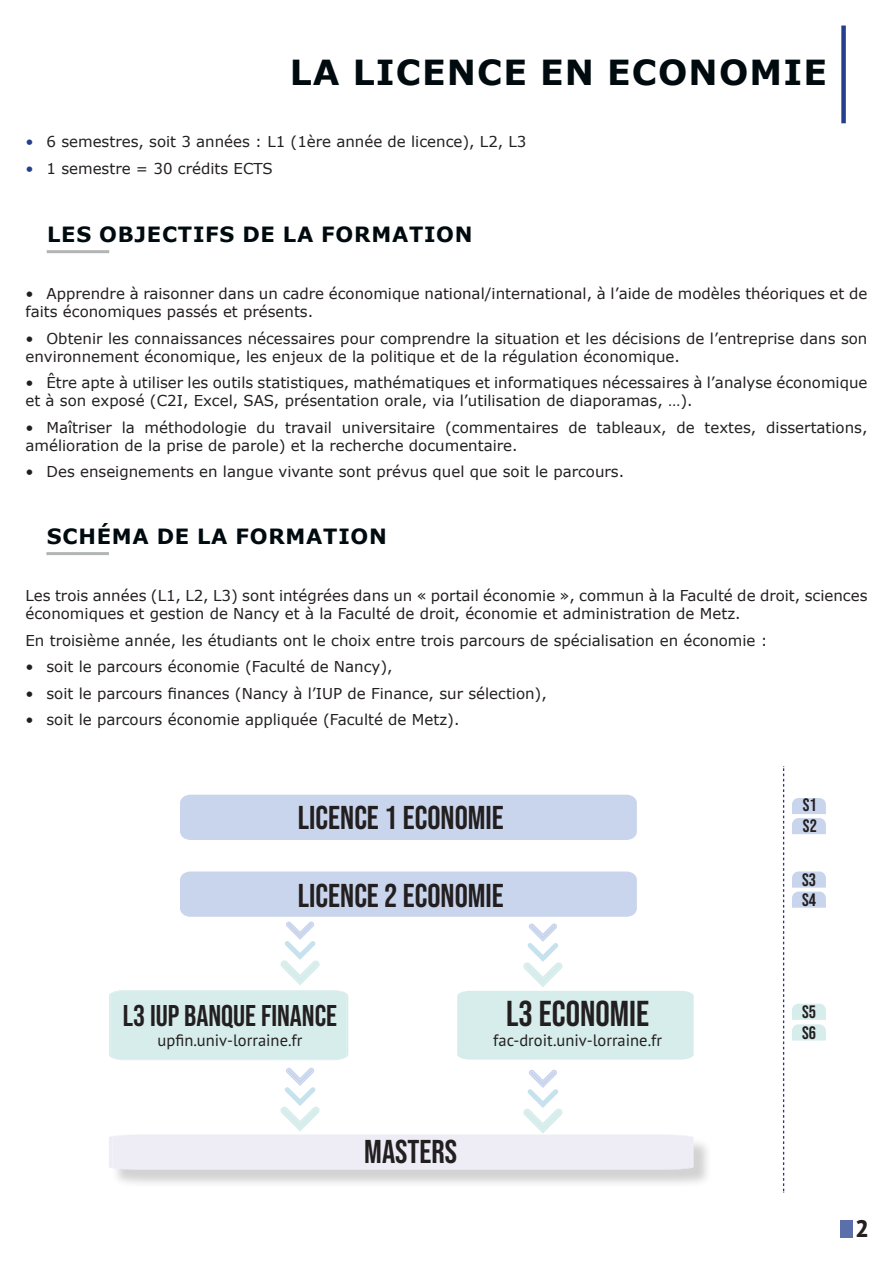
<style>
.page{position:relative;width:893px;height:1263px;background:#fff}
.page>*{position:absolute;margin:0;border:0;box-sizing:border-box;transform-origin:0 0}
.t1{font:36px "Bebas Neue";color:#231f20}
.t2{font:700 34.5px "Verdana";letter-spacing:.035em;color:#000b0f}
.t3{font:33px "Bebas Neue";color:#231f20}
.t4{font:30px "Bebas Neue";color:#231f20}
.t5{font:800 24px "PT Sans Pro";color:#231f20}
.t6{font:700 21px "Verdana";letter-spacing:.035em;color:#000b0f}
.t7{font:18px "Bebas Neue";color:#231f20}
.t8{font:16.5px "PT Sans Pro";color:#231f20}
.t9{font:15px/18px "Verdana";color:#231f20}
.s1{color:#253f8e}
</style>
<div class="page">
<div style="left:841px;top:26px;width:5px;height:97px;background:#253f8e"></div>
<div style="left:841px;top:1220px;width:12px;height:17px;background:#5b6faa"></div>
<hr style="left:47px;top:250px;width:62px;height:3px;background:#b2b5b5">
<hr style="left:46px;top:552px;width:63px;height:3px;background:#b2b5b5">
<svg style="left:792px;top:798px;width:34px;height:36px"></svg>
<div style="left:111px;top:1136px;width:601px;height:52px;background:#231f20;opacity:.75"></div>
<div style="left:180px;top:795px;width:457px;height:45px;background:#c9d5ec"></div>
<svg style="left:109px;top:1068px;width:585px;height:102px"></svg>
<svg style="left:109px;top:871px;width:585px;height:189px"></svg>
<svg style="left:783px;top:766px;width:1px;height:427px"></svg>
<svg style="left:792px;top:871px;width:34px;height:37px"></svg>
<svg style="left:792px;top:1004px;width:34px;height:36px"></svg>
<p class="t2" style="left:290px;top:48px;width:539px">LA LICENCE EN ECONOMIE</p>
<p class="t9" style="left:26px;top:133px;width:502px"><span class="s1">•</span> 6 semestres, soit 3 années : L1 (1ère année de licence), L2, L3</p>
<p class="t9" style="left:26px;top:159px;width:249px"><span class="s1">•</span> 1 semestre = 30 crédits ECTS</p>
<p class="t6" style="left:47px;top:220px;width:427px">LES OBJECTIFS DE LA FORMATION</p>
<p class="t9" style="left:26px;top:285px;width:843px">• Apprendre à raisonner dans un cadre économique national/international, à l’aide de modèles théoriques et de faits économiques passés et présents.</p>
<p class="t9" style="left:26px;top:329px;width:843px">• Obtenir les connaissances nécessaires pour comprendre la situation et les décisions de l’entreprise dans son environnement économique, les enjeux de la politique et de la régulation économique.</p>
<p class="t9" style="left:26px;top:374px;width:843px">• Être apte à utiliser les outils statistiques, mathématiques et informatiques nécessaires à l’analyse économique et à son exposé (C2I, Excel, SAS, présentation orale, via l’utilisation de diaporamas, …).</p>
<p class="t9" style="left:26px;top:418px;width:843px">• Maîtriser la méthodologie du travail universitaire (commentaires de tableaux, de textes, dissertations, amélioration de la prise de parole) et la recherche documentaire.</p>
<p class="t9" style="left:26px;top:463px;width:600px">• Des enseignements en langue vivante sont prévus quel que soit le parcours.</p>
<p class="t6" style="left:47px;top:521px;width:342px">SCHÉMA DE LA FORMATION</p>
<p class="t9" style="left:26px;top:586px;width:843px">Les trois années (L1, L2, L3) sont intégrées dans un « portail économie », commun à la Faculté de droit, sciences économiques et gestion de Nancy et à la Faculté de droit, économie et administration de Metz.</p>
<p class="t9" style="left:26px;top:631px;width:744px">En troisième année, les étudiants ont le choix entre trois parcours de spécialisation en économie :</p>
<p class="t9" style="left:26px;top:657px;width:369px">• soit le parcours économie (Faculté de Nancy),</p>
<p class="t9" style="left:26px;top:684px;width:523px">• soit le parcours finances (Nancy à l’IUP de Finance, sur sélection),</p>
<p class="t9" style="left:26px;top:710px;width:435px">• soit le parcours économie appliquée (Faculté de Metz).</p>
<p class="t3" style="left:298px;top:798px;width:208px">LICENCE 1 ECONOMIE</p>
<p class="t3" style="left:298px;top:877px;width:208px">LICENCE 2 ECONOMIE</p>
<p class="t4" style="left:123px;top:999px;width:216px">L3 IUP BANQUE FINANCE</p>
<p class="t8" style="left:158px;top:1030px;width:146px">upfin.univ-lorraine.fr</p>
<p class="t3" style="left:364px;top:1133px;width:94px">MASTERS</p>
<p class="t1" style="left:506px;top:993px;width:144px">L3 ECONOMIE</p>
<p class="t8" style="left:493px;top:1030px;width:170px">fac-droit.univ-lorraine.fr</p>
<p class="t7" style="left:803px;top:795px;width:15px">S1</p>
<p class="t7" style="left:803px;top:815px;width:15px">S2</p>
<p class="t7" style="left:802px;top:870px;width:15px">S3</p>
<p class="t7" style="left:802px;top:890px;width:15px">S4</p>
<p class="t7" style="left:802px;top:1002px;width:15px">S5</p>
<p class="t7" style="left:802px;top:1022px;width:15px">S6</p>
<p class="t5" style="left:855px;top:1213px;width:16px">2</p>
</div>
